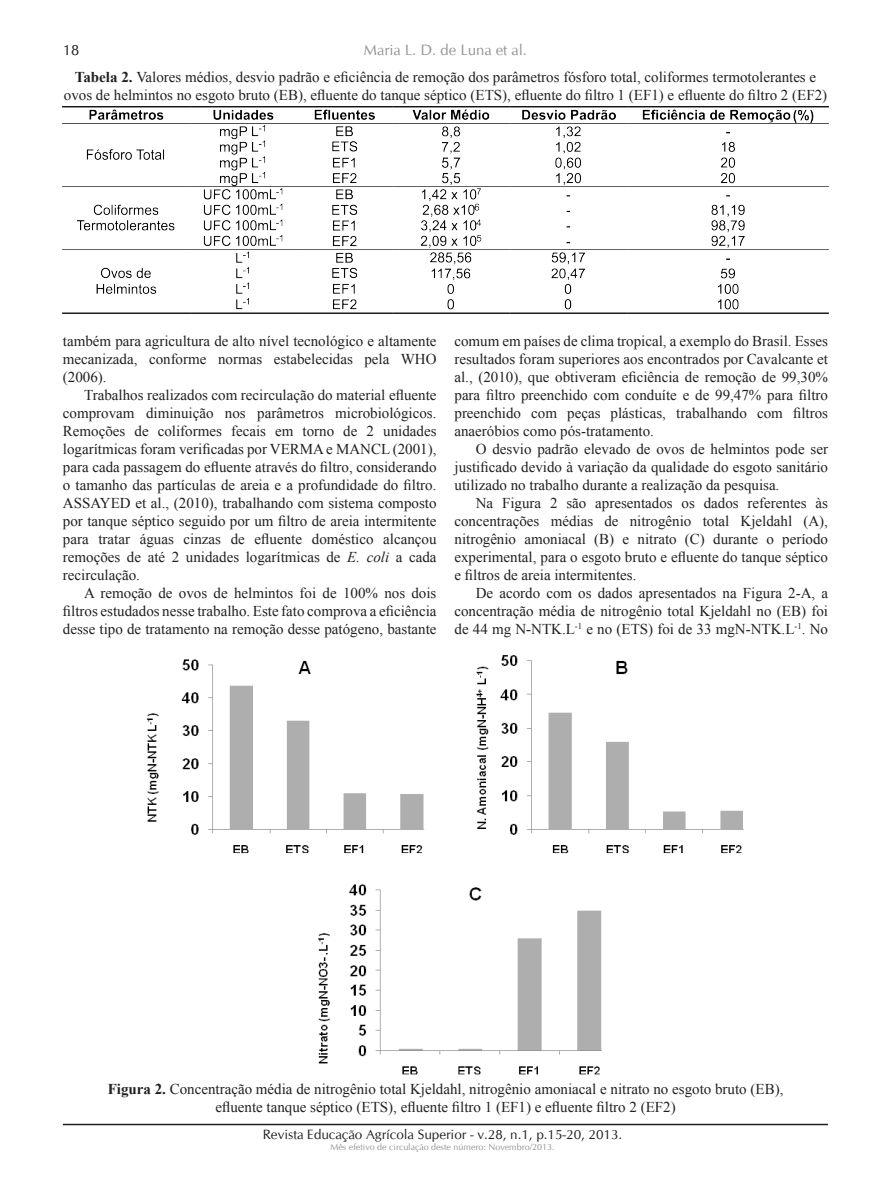
<style>
.page{position:relative;width:891px;height:1188px;background:#fff}
.page>*{position:absolute;margin:0;border:0;box-sizing:border-box;transform-origin:0 0}
.t1{font:15px/18px "Times New Roman";color:#231f20;text-align:justify}
.t2{font:15px "CG Omega";color:#939598}
.t3{font:15px "CG Omega";color:#231f20}
.t4{font:13.5px "CG Omega";color:#231f20}
.t5{font:9px "CG Omega";color:#939598}
.s1{font-weight:700}
.s2{font-style:italic}
</style>
<div class="page">
<hr style="left:63px;top:1124px;width:765px;height:1px;background:#231f20">
<img style="left:63px;top:107px;width:765px;height:207px">
<img style="left:146px;top:655px;width:598px;height:420px">
<p class="t3" style="left:63px;top:41px;width:18px">18</p>
<p class="t2" style="left:364px;top:41px;width:165px">Maria L. D. de Luna et al.</p>
<p class="t1" style="left:64px;top:68px;width:765px;text-align:center"><span class="s1">Tabela 2.</span> Valores médios, desvio padrão e eficiência de remoção dos parâmetros fósforo total, coliformes termotolerantes e ovos de helmintos no esgoto bruto (EB), efluente do tanque séptico (ETS), efluente do filtro 1 (EF1) e efluente do filtro 2 (EF2)</p>
<p class="t1" style="left:63px;top:331px;width:375px">também para agricultura de alto nível tecnológico e altamente mecanizada, conforme normas estabelecidas pela WHO (2006).</p>
<p class="t1" style="left:63px;top:385px;width:375px;text-indent:21px">Trabalhos realizados com recirculação do material efluente comprovam diminuição nos parâmetros microbiológicos.<br>Remoções de coliformes fecais em torno de 2 unidades logarítmicas foram verificadas por VERMA e MANCL (2001), para cada passagem do efluente através do filtro, considerando o tamanho das partículas de areia e a profundidade do filtro.<br>ASSAYED et al., (2010), trabalhando com sistema composto por tanque séptico seguido por um filtro de areia intermitente para tratar águas cinzas de efluente doméstico alcançou remoções de até 2 unidades logarítmicas de <span class="s2">E. coli</span> a cada recirculação.</p>
<p class="t1" style="left:63px;top:583px;width:375px;text-indent:21px">A remoção de ovos de helmintos foi de 100% nos dois filtros estudados nesse trabalho. Este fato comprova a eficiência desse tipo de tratamento na remoção desse patógeno, bastante</p>
<p class="t1" style="left:454px;top:331px;width:375px">comum em países de clima tropical, a exemplo do Brasil. Esses resultados foram superiores aos encontrados por Cavalcante et al., (2010), que obtiveram eficiência de remoção de 99,30% para filtro preenchido com conduíte e de 99,47% para filtro preenchido com peças plásticas, trabalhando com filtros anaeróbios como pós-tratamento.</p>
<p class="t1" style="left:454px;top:439px;width:375px;text-indent:21px">O desvio padrão elevado de ovos de helmintos pode ser justificado devido à variação da qualidade do esgoto sanitário utilizado no trabalho durante a realização da pesquisa.</p>
<p class="t1" style="left:454px;top:493px;width:375px;text-indent:21px">Na Figura 2 são apresentados os dados referentes às concentrações médias de nitrogênio total Kjeldahl (A), nitrogênio amoniacal (B) e nitrato (C) durante o período experimental, para o esgoto bruto e efluente do tanque séptico e filtros de areia intermitentes.</p>
<p class="t1" style="left:454px;top:583px;width:375px;text-indent:21px">De acordo com os dados apresentados na Figura 2-A, a concentração média de nitrogênio total Kjeldahl no (EB) foi de 44 mg N-NTK.L<sup>-1</sup> e no (ETS) foi de 33 mgN-NTK.L<sup>-1</sup>. No</p>
<p class="t1" style="left:108px;top:1080px;width:677px"><span class="s1">Figura 2.</span> Concentração média de nitrogênio total Kjeldahl, nitrogênio amoniacal e nitrato no esgoto bruto (EB),</p>
<p class="t1" style="left:215px;top:1098px;width:462px">efluente tanque séptico (ETS), efluente filtro 1 (EF1) e efluente filtro 2 (EF2)</p>
<p class="t4" style="left:263px;top:1126px;width:361px">Revista Educação Agrícola Superior - v.28, n.1, p.15-20, 2013.</p>
<p class="t5" style="left:331px;top:1141px;width:226px">Mês efetivo de circulação deste número: Novembro/2013.</p>
</div>
